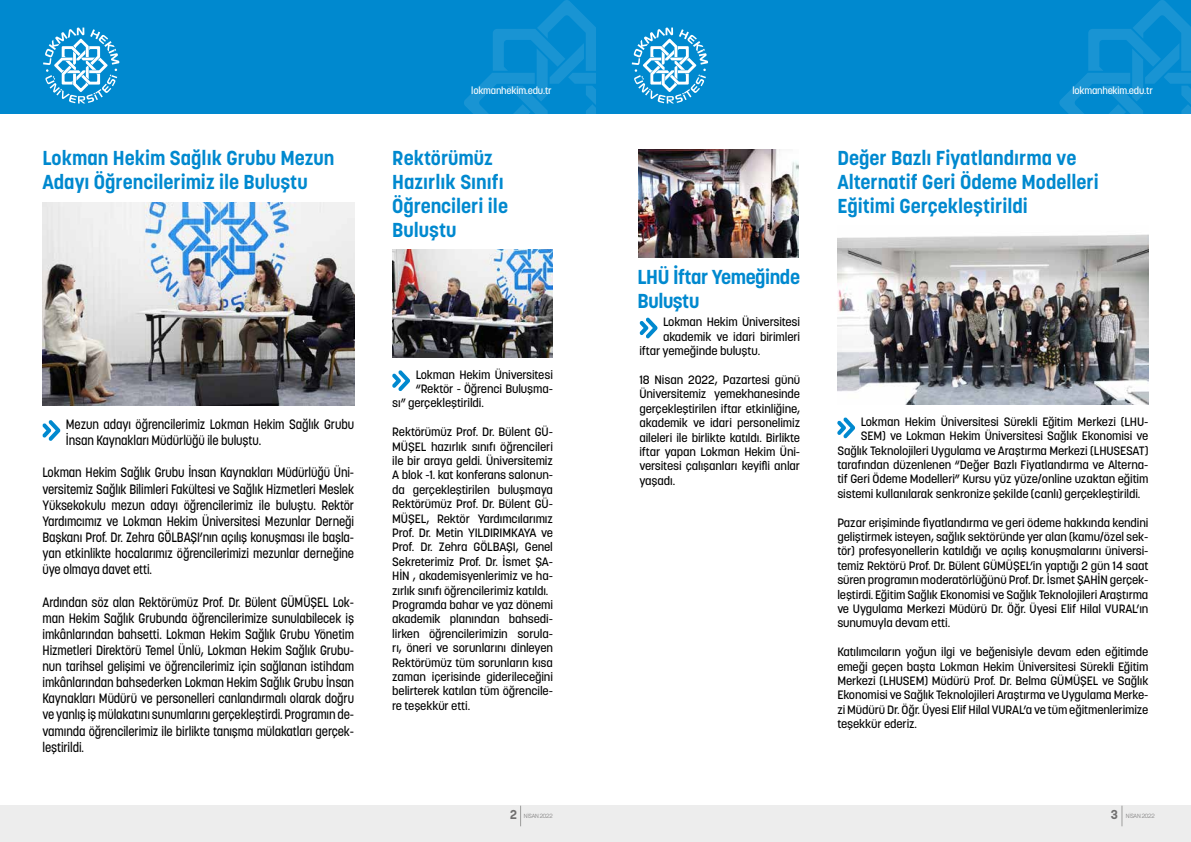
<style>
.page{position:relative;width:1191px;height:842px;background:#fff}
.page>*{position:absolute;margin:0;border:0;box-sizing:border-box;transform-origin:0 0}
.t1{font:700 20px/24px "Korolev";color:#0089cf}
.t2{font:700 20px/24px "Korolev";letter-spacing:-.02em;color:#0089cf}
.t3{font:500 13.4px/16.1px "Korolev";letter-spacing:-.01em;color:#000;text-align:justify;scale:.89 1}
.t4{font:500 12px/14.4px "Korolev";letter-spacing:-.01em;color:#000;text-align:justify}
.t5{font:500 10px "Korolev";letter-spacing:-.02em;color:#fff}
.t6{font:300 6px "Korolev";letter-spacing:-.03em;color:#706f6f}
.t7{font:300 5.9px "Korolev";letter-spacing:-.03em;color:#706f6f}
.s1{font-weight:700;font-size:12.8px}
</style>
<div class="page">
<div style="left:0;top:806px;width:1191px;height:36px;background:#ededed"></div>
<div style="left:595px;top:0;width:596px;height:113px;background:#0089cf"></div>
<svg style="left:1059px;top:0;width:132px;height:113px"></svg>
<div style="left:0;top:0;width:595px;height:113px;background:#0089cf"></div>
<svg style="left:464px;top:0;width:131px;height:113px"></svg>
<svg style="left:520px;top:806px;width:1px;height:20px"></svg>
<svg style="left:1121px;top:806px;width:1px;height:20px"></svg>
<svg style="left:43px;top:28px;width:76px;height:76px"></svg>
<svg style="left:632px;top:28px;width:76px;height:76px"></svg>
<img style="left:392px;top:249px;width:161px;height:108px">
<img style="left:638px;top:150px;width:160px;height:107px">
<svg style="left:837px;top:417px;width:18px;height:21px"></svg>
<svg style="left:639px;top:317px;width:18px;height:21px"></svg>
<svg style="left:392px;top:370px;width:18px;height:21px"></svg>
<svg style="left:42px;top:420px;width:18px;height:21px"></svg>
<img style="left:837px;top:234px;width:311px;height:170px">
<img style="left:43px;top:202px;width:311px;height:203px">
<h1 class="t1" style="left:43px;top:145px;width:293px;line-height:24.5px">Lokman Hekim Sağlık Grubu Mezun<br>Adayı Öğrencilerimiz ile Buluştu</h1>
<p class="t3" style="left:66px;top:416px;width:325px">Mezun adayı öğrencilerimiz Lokman Hekim Sağlık Grubu<br>İnsan Kaynakları Müdürlüğü ile buluştu.</p>
<p class="t3" style="left:43px;top:465px;width:352px">Lokman Hekim Sağlık Grubu İnsan Kaynakları Müdürlüğü Üni&shy;versitemiz Sağlık Bilimleri Fakültesi ve Sağlık Hizmetleri Meslek Yüksekokulu mezun adayı öğrencilerimiz ile buluştu. Rektör Yardımcımız ve Lokman Hekim Üniversitesi Mezunlar Derneği Başkanı Prof. Dr. Zehra GÖLBAŞI’nın açılış konuşması ile başla&shy;yan etkinlikte hocalarımız öğrencilerimizi mezunlar derneğine üye olmaya davet etti.</p>
<p class="t3" style="left:43px;top:594px;width:352px">Ardından söz alan Rektörümüz Prof. Dr. Bülent GÜMÜŞEL Lok&shy;man Hekim Sağlık Grubunda öğrencilerimize sunulabilecek iş imkânlarından bahsetti. Lokman Hekim Sağlık Grubu Yönetim Hizmetleri Direktörü Temel Ünlü, Lokman Hekim Sağlık Grubu&shy;nun tarihsel gelişimi ve öğrencilerimiz için sağlanan istihdam imkânlarından bahsederken Lokman Hekim Sağlık Grubu İnsan Kaynakları Müdürü ve personelleri canlandırmalı olarak doğru ve yanlış iş mülakatını sunumlarını gerçekleştirdi. Programın de&shy;vamında öğrencilerimiz ile birlikte tanışma mülakatları gerçek&shy;leştirildi.</p>
<p class="t5" style="left:471px;top:84px;width:82px">lokmanhekim.edu.tr</p>
<p class="t5" style="left:1072px;top:84px;width:82px">lokmanhekim.edu.tr</p>
<h1 class="t1" style="left:392px;top:146px;width:117px">Rektörümüz<br>Hazırlık Sınıfı<br>Öğrencileri ile<br>Buluştu</h1>
<p class="t4" style="left:416px;top:367px;width:139px">Lokman Hekim Üniversitesi</p>
<p class="t4" style="left:416px;top:382px;width:139px">“Rektör - Öğrenci Buluşma-</p>
<p class="t4" style="left:392px;top:396px;width:93px">sı” gerçekleştirildi.</p>
<p class="t4" style="left:392px;top:425px;width:162px;text-align:left">Rektörümüz Prof. Dr. Bülent GÜ-<br>MÜŞEL hazırlık sınıfı öğrencileri ile bir araya geldi. Üniversitemiz<br>A blok -1. kat konferans salonun&shy;da gerçekleştirilen buluşmaya<br>Rektörümüz Prof. Dr. Bülent GÜ-<br>MÜŞEL, Rektör Yardımcılarımız<br>Prof. Dr. Metin YILDIRIMKAYA ve<br>Prof. Dr. Zehra GÖLBAŞI, Genel<br>Sekreterimiz Prof. Dr. İsmet ŞA-<br>HİN , akademisyenlerimiz ve ha&shy;zırlık sınıfı öğrencilerimiz katıldı.<br>Programda bahar ve yaz dönemi akademik planından bahsedi&shy;lirken öğrencilerimizin sorula&shy;rı, öneri ve sorunlarını dinleyen<br>Rektörümüz tüm sorunların kısa zaman içerisinde giderileceğini belirterek katılan tüm öğrencile&shy;re teşekkür etti.</p>
<h1 class="t2" style="left:637px;top:264px;width:164px">LHÜ İftar Yemeğinde<br>Buluştu</h1>
<p class="t4" style="left:663px;top:315px;width:138px">Lokman Hekim Üniversitesi</p>
<p class="t4" style="left:663px;top:329px;width:138px">akademik ve idari birimleri</p>
<p class="t4" style="left:639px;top:344px;width:122px">iftar yemeğinde buluştu.</p>
<p class="t4" style="left:639px;top:372px;width:162px">18 Nisan 2022, Pazartesi günü Üniversitemiz yemekhanesinde gerçekleştirilen iftar etkinliğine, akademik ve idari personelimiz aileleri ile birlikte katıldı. Birlikte iftar yapan Lokman Hekim Üni&shy;versitesi çalışanları keyifli anlar yaşadı.</p>
<h1 class="t1" style="left:837px;top:146px;width:263px">Değer Bazlı Fiyatlandırma ve<br>Alternatif Geri Ödeme Modelleri<br>Eğitimi Gerçekleştirildi</h1>
<p class="t4" style="left:860px;top:414px;width:289px">Lokman Hekim Üniversitesi Sürekli Eğitim Merkezi (LHU-</p>
<p class="t4" style="left:860px;top:429px;width:289px">SEM) ve Lokman Hekim Üniversitesi Sağlık Ekonomisi ve</p>
<p class="t4" style="left:837px;top:443px;width:313px">Sağlık Teknolojileri Uygulama ve Araştırma Merkezi (LHUSESAT)</p>
<p class="t4" style="left:837px;top:458px;width:313px">tarafından düzenlenen “Değer Bazlı Fiyatlandırma ve Alterna-</p>
<p class="t4" style="left:837px;top:472px;width:313px">tif Geri Ödeme Modelleri” Kursu yüz yüze/online uzaktan eğitim</p>
<p class="t4" style="left:837px;top:486px;width:304px">sistemi kullanılarak senkronize şekilde (canlı) gerçekleştirildi.</p>
<p class="t4" style="left:837px;top:515px;width:313px">Pazar erişiminde fiyatlandırma ve geri ödeme hakkında kendini geliştirmek isteyen, sağlık sektöründe yer alan (kamu/özel sek&shy;tör) profesyonellerin katıldığı ve açılış konuşmalarını üniversi&shy;temiz Rektörü Prof. Dr. Bülent GÜMÜŞEL’in yaptığı 2 gün 14 saat süren programın moderatörlüğünü Prof. Dr. İsmet ŞAHİN gerçek&shy;leştirdi. Eğitim Sağlık Ekonomisi ve Sağlık Teknolojileri Araştırma ve Uygulama Merkezi Müdürü Dr. Öğr. Üyesi Elif Hilal VURAL’ın sunumuyla devam etti.</p>
<p class="t4" style="left:837px;top:645px;width:313px">Katılımcıların yoğun ilgi ve beğenisiyle devam eden eğitimde emeği geçen başta Lokman Hekim Üniversitesi Sürekli Eğitim Merkezi (LHUSEM) Müdürü Prof. Dr. Belma GÜMÜŞEL ve Sağlık Ekonomisi ve Sağlık Teknolojileri Araştırma ve Uygulama Merke&shy;zi Müdürü Dr. Öğr. Üyesi Elif Hilal VURAL’a ve tüm eğitmenlerimize teşekkür ederiz.</p>
<p class="t7" style="left:510px;top:812px;width:44px"><span class="s1">2</span> NİSAN 2022</p>
<p class="t6" style="left:1110px;top:812px;width:46px"><span class="s1">3</span> NİSAN 2022</p>
</div>
